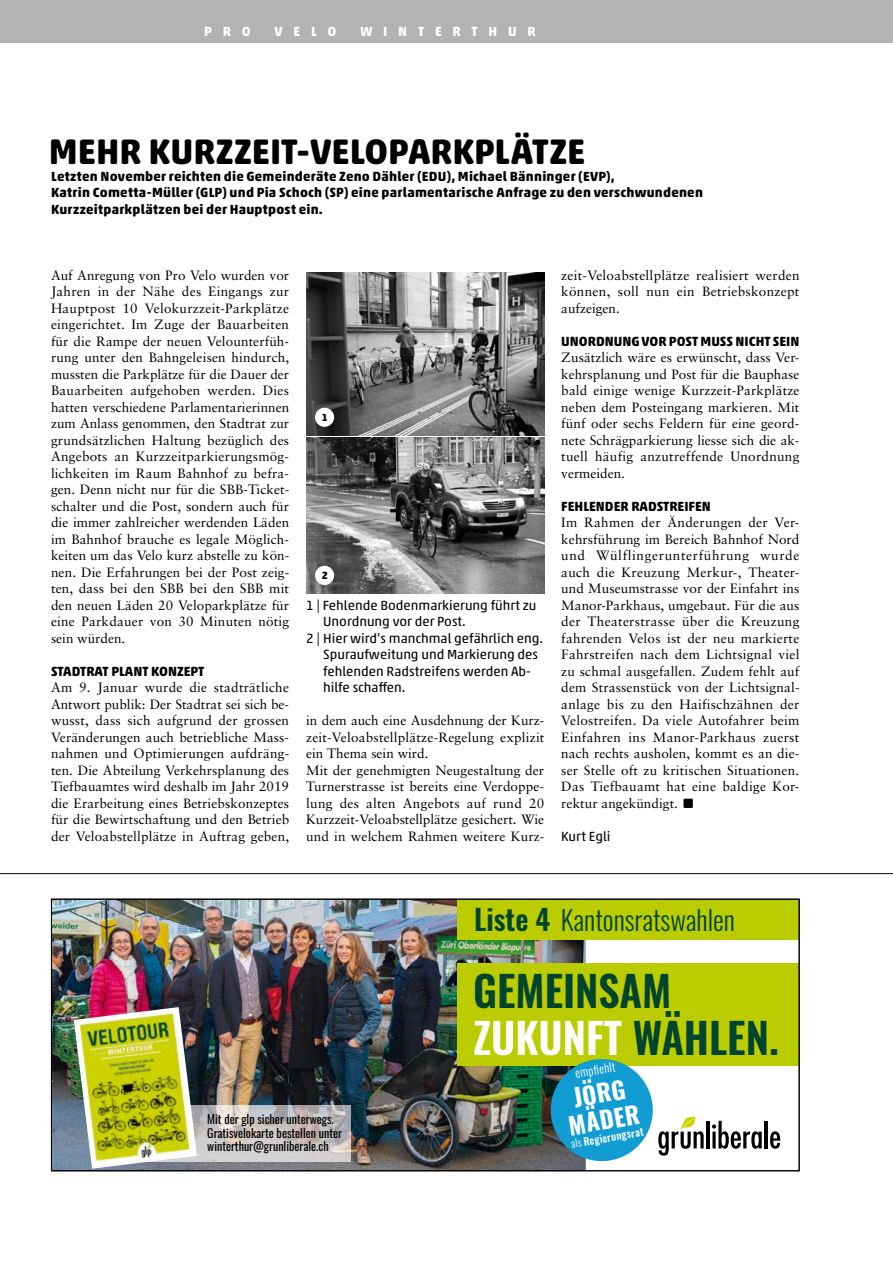
<style>
.page{position:relative;width:893px;height:1263px;background:#fff}
.page>*{position:absolute;margin:0;border:0;box-sizing:border-box;transform-origin:0 0}
.t1{font:600 42px/46.5px "Oswald";color:#00442d}
.t2{font:700 36px "Akko Rounded Pro";color:#000}
.t3{font:300 27px "Oswald";color:#00442d}
.t4{font:700 24px/27px "Oswald";color:#fff;text-align:center}
.t5{font:13.5px/16.5px "Sabon";letter-spacing:.01em;color:#000;text-align:justify}
.t6{font:700 13.5px/16.5px "Akko Rounded Pro";letter-spacing:.015em;color:#000}
.t7{font:13.5px "Akko Rounded Pro";color:#000}
.t8{font:700 13.5px "Akko Rounded Pro";letter-spacing:.8em;color:#fff}
.t9{font:12px/13.5px "Oswald";color:#000}
.t10{font:300 12px "Oswald";color:#fff}
.t11{font:500 10.5px "Oswald";color:#fff}
.t12{font:700 10.5px "Akko Rounded Pro";color:#000}
.s1{font-weight:600;font-size:28.5px}
.s2{color:#fff}
.s3{font-weight:300}
</style>
<div class="page">
<div style="left:0;top:0;width:893px;height:43px;background:#b1b3b4"></div>
<hr style="left:0;top:873px;width:893px;height:1px;background:#000">
<img style="left:53px;top:901px;width:533px;height:268px">
<div style="left:457px;top:963px;width:342px;height:102px;background:#bc0"></div>
<hr style="left:706px;top:1121px;width:4px;height:27px;background:#000">
<svg style="left:712px;top:1121px;width:50px;height:28px"></svg>
<hr style="left:764px;top:1121px;width:4px;height:27px;background:#000">
<svg style="left:770px;top:1131px;width:10px;height:18px"></svg>
<svg style="left:658px;top:1117px;width:46px;height:39px"></svg>
<div style="left:457px;top:899px;width:342px;height:40px;background:#bc0"></div>
<img style="left:197px;top:1105px;width:153px;height:57px">
<img style="left:74px;top:1007px;width:123px;height:162px">
<div style="left:551px;top:1059px;width:102px;height:102px;background:#119cd4;border-radius:50%"></div>
<img style="left:306px;top:437px;width:238px;height:156px">
<img style="left:306px;top:272px;width:238px;height:163px">
<div style="left:683px;top:799px;width:10px;height:9px;background:#000"></div>
<div style="left:315px;top:408px;width:19px;height:19px;background:#fff;border-radius:50%"></div>
<div style="left:315px;top:566px;width:19px;height:19px;background:#fff;border-radius:50%"></div>
<p class="t8" style="left:204px;top:23px;width:48px">PRO</p>
<p class="t8" style="left:274px;top:23px;width:63px">VELO</p>
<p class="t8" style="left:360px;top:23px;width:177px">WINTERTHUR</p>
<h2 class="t2" style="left:49px;top:130px;width:538px">MEHR KURZZEIT-VELOPARKPLÄTZE</h2>
<p class="t6" style="left:51px;top:168px;width:653px">Letzten November reichten die Gemeinderäte Zeno Dähler (EDU), Michael Bänninger (EVP),<br>Katrin Cometta-Müller (GLP) und Pia Schoch (SP) eine parlamentarische Anfrage zu den verschwundenen<br>Kurzzeitparkplätzen bei der Hauptpost ein.</p>
<p class="t5" style="left:51px;top:267px;width:240px">Auf Anregung von Pro Velo wurden vor Jahren in der Nähe des Eingangs zur Hauptpost 10 Velokurzzeit-Parkplätze eingerichtet. Im Zuge der Bauarbeiten für die Rampe der neuen Velounterfüh&shy;rung unter den Bahngeleisen hindurch, mussten die Parkplätze für die Dauer der Bauarbeiten aufgehoben werden. Dies hatten verschiedene Parlamentarierinnen zum Anlass genommen, den Stadtrat zur grundsätzlichen Haltung bezüglich des Angebots an Kurzzeitparkierungsmög&shy;lichkeiten im Raum Bahnhof zu befra&shy;gen. Denn nicht nur für die SBB-Ticket&shy;schalter und die Post, sondern auch für die immer zahlreicher werdenden Läden im Bahnhof brauche es legale Möglich&shy;keiten um das Velo kurz abstelle zu kön&shy;nen. Die Erfahrungen bei der Post zeig&shy;ten, dass bei den SBB bei den SBB mit den neuen Läden 20 Veloparkplätze für eine Parkdauer von 30 Minuten nötig sein würden.</p>
<p class="t6" style="left:51px;top:663px;width:155px">STADTRAT PLANT KONZEPT</p>
<p class="t5" style="left:51px;top:679px;width:240px">Am 9. Januar wurde die stadträtliche Antwort publik: Der Stadtrat sei sich be&shy;wusst, dass sich aufgrund der grossen Veränderungen auch betriebliche Mass&shy;nahmen und Optimierungen aufdräng&shy;ten. Die Abteilung Verkehrsplanung des Tiefbauamtes wird deshalb im Jahr 2019 die Erarbeitung eines Betriebskonzeptes für die Bewirtschaftung und den Betrieb der Veloabstellplätze in Auftrag geben,</p>
<p class="t12" style="left:322px;top:411px;width:8px">1</p>
<p class="t12" style="left:322px;top:569px;width:8px">2</p>
<p class="t7" style="left:306px;top:597px;width:232px">1 | Fehlende Bodenmarkierung führt zu</p>
<p class="t7" style="left:323px;top:614px;width:144px">Unordnung vor der Post.</p>
<p class="t7" style="left:306px;top:630px;width:238px">2 | Hier wird’s manchmal gefährlich eng.</p>
<p class="t7" style="left:323px;top:647px;width:217px">Spuraufweitung und Markierung des</p>
<p class="t7" style="left:323px;top:663px;width:209px">fehlenden Radstreifens werden Ab-</p>
<p class="t7" style="left:323px;top:680px;width:84px">hilfe schaffen.</p>
<p class="t5" style="left:306px;top:712px;width:240px;text-align:left">in dem auch eine Ausdehnung der Kurz&shy;zeit-Veloabstellplätze-Regelung explizit ein Thema sein wird.<br>Mit der genehmigten Neugestaltung der Turnerstrasse ist bereits eine Verdoppe&shy;lung des alten Angebots auf rund 20<br>Kurzzeit-Veloabstellplätze gesichert. Wie und in welchem Rahmen weitere Kurz-</p>
<p class="t5" style="left:561px;top:267px;width:240px">zeit-Veloabstellplätze realisiert werden können, soll nun ein Betriebskonzept aufzeigen.</p>
<p class="t6" style="left:561px;top:333px;width:240px">UNORDNUNG VOR POST MUSS NICHT SEIN</p>
<p class="t5" style="left:561px;top:349px;width:240px">Zusätzlich wäre es erwünscht, dass Ver&shy;kehrsplanung und Post für die Bauphase bald einige wenige Kurzzeit-Parkplätze neben dem Posteingang markieren. Mit fünf oder sechs Feldern für eine geord&shy;nete Schrägparkierung liesse sich die ak&shy;tuell häufig anzutreffende Unordnung vermeiden.</p>
<p class="t6" style="left:561px;top:498px;width:151px">FEHLENDER RADSTREIFEN</p>
<p class="t5" style="left:561px;top:514px;width:240px">Im Rahmen der Änderungen der Ver&shy;kehrsführung im Bereich Bahnhof Nord und Wülflingerunterführung wurde auch die Kreuzung Merkur-, Theater&shy;und Museumstrasse vor der Einfahrt ins Manor-Parkhaus, umgebaut. Für die aus der Theaterstrasse über die Kreuzung fahrenden Velos ist der neu markierte Fahrstreifen nach dem Lichtsignal viel zu schmal ausgefallen. Zudem fehlt auf dem Strassenstück von der Lichtsignal&shy;anlage bis zu den Haifischzähnen der Velostreifen. Da viele Autofahrer beim Einfahren ins Manor-Parkhaus zuerst nach rechts ausholen, kommt es an die&shy;ser Stelle oft zu kritischen Situationen.<br>Das Tiefbauamt hat eine baldige Kor&shy;rektur angekündigt.</p>
<p class="t7" style="left:561px;top:828px;width:51px">Kurt Egli</p>
<h3 class="t3" style="left:474px;top:896px;width:262px"><span class="s1">Liste 4</span> Kantonsratswahlen</h3>
<h1 class="t1" style="left:473px;top:970px;width:307px">GEMEINSAM<br><span class="s2">ZUKUNFT</span> WÄHLEN.</h1>
<p class="t9" style="left:207px;top:1111px;width:136px">Mit der glp sicher unterwegs.<br>Gratisvelokarte bestellen unter winterthur@grunliberale.ch</p>
<p class="t10" style="left:574px;top:1063px;width:42px;rotate:-10deg">empfiehlt</p>
<h3 class="t4" style="left:562px;top:1087px;width:73px;rotate:-10deg">JÖRG<br>MÄDER</h3>
<p class="t11" style="left:570px;top:1138px;width:75px;rotate:-10deg"><span class="s3">als</span> Regierungsrat</p>
</div>
